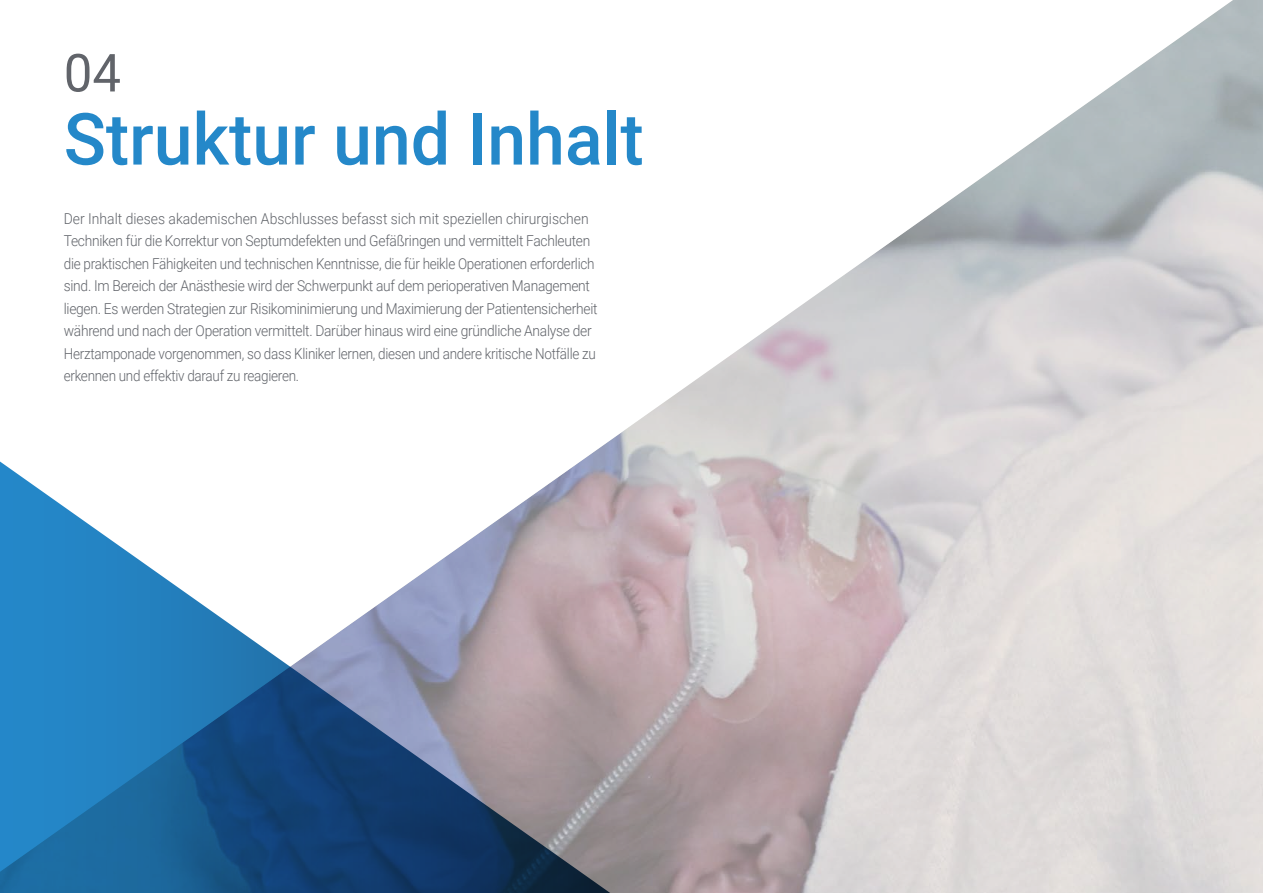
<style>
.page{position:relative;width:1263px;height:893px;background:#fff}
.page>*{position:absolute;margin:0;border:0;box-sizing:border-box;transform-origin:0 0}
.t1{font:500 72px "Roboto";color:#2488c9}
.t2{font:52.5px "Roboto";color:#61646a}
.t3{font:300 15px/22.5px "Roboto";letter-spacing:-.02em;color:#61646a;scale:.93 1}
</style>
<div class="page">
<img style="left:602px;top:0;width:661px;height:893px">
<svg style="left:0;top:446px;width:640px;height:447px"></svg>
<h2 class="t2" style="left:64px;top:36px;width:59px">04</h2>
<h1 class="t1" style="left:64px;top:89px;width:581px">Struktur und Inhalt</h1>
<p class="t3" style="left:64px;top:207px;width:575px">Der Inhalt dieses akademischen Abschlusses befasst sich mit speziellen chirurgischen Techniken für die Korrektur von Septumdefekten und Gefäßringen und vermittelt Fachleuten die praktischen Fähigkeiten und technischen Kenntnisse, die für heikle Operationen erforderlich sind. Im Bereich der Anästhesie wird der Schwerpunkt auf dem perioperativen Management liegen. Es werden Strategien zur Risikominimierung und Maximierung der Patientensicherheit während und nach der Operation vermittelt. Darüber hinaus wird eine gründliche Analyse der Herztamponade vorgenommen, so dass Kliniker lernen, diesen und andere kritische Notfälle zu erkennen und effektiv darauf zu reagieren.</p>
</div>
